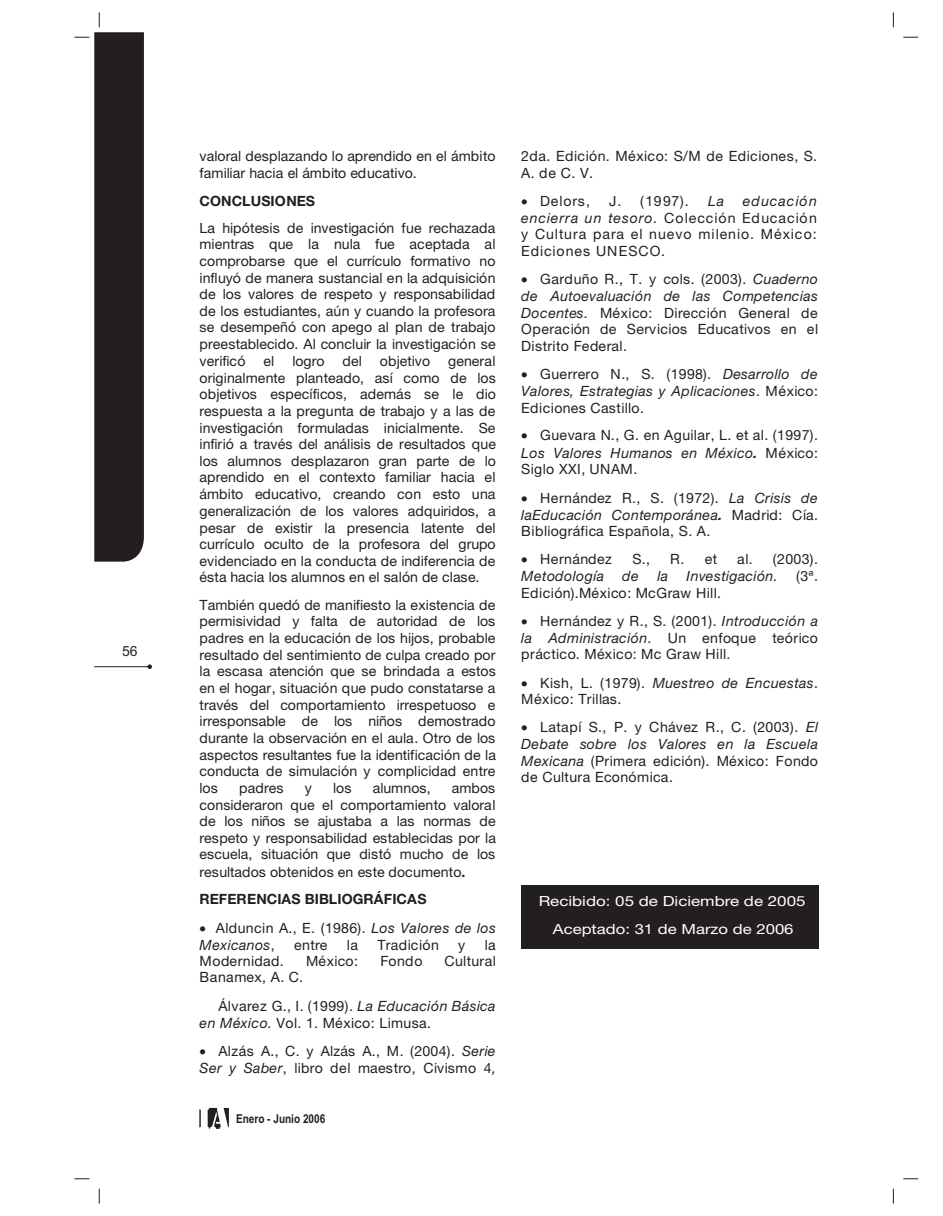
<style>
.page{position:relative;width:943px;height:1216px;background:#fff}
.page>*{position:absolute;margin:0;border:0;box-sizing:border-box;transform-origin:0 0}
.t1{font:14.17px/16.6px "Helvetica Neue LT Std";letter-spacing:.02em;color:#231f20;text-align:justify}
.t2{font:italic 14.17px/17.2px "Helvetica Neue LT Std";letter-spacing:.035em;color:#231f20}
.t3{font:14.17px/16.6px "Helvetica Neue LT Std";color:#231f20}
.t4{font:700 14.17px "Helvetica Neue LT Std";color:#231f20}
.t5{font:14.17px "Helvetica Neue LT Std";letter-spacing:.04em;color:#231f20}
.t6{font:14.17px "Helvetica Neue LT Std";letter-spacing:-.005em;color:#231f20}
.t7{font:14px/28.7px "Helvetica Neue LT Std";color:#fff;text-align:center;scale:1.21 1}
.t8{font:14px "Arial";color:#231f20}
.t9{font:700 12.25px "Arial Narrow";color:#231f20}
.s1{font-weight:700}
.s2{font-style:normal}
.s3{font-style:italic}
.s4{font-weight:700;font-style:italic}
</style>
<div class="page">
<svg style="left:893px;top:12px;width:1px;height:15px"></svg>
<svg style="left:903px;top:37px;width:15px;height:1px"></svg>
<svg style="left:99px;top:1188px;width:1px;height:15px"></svg>
<svg style="left:74px;top:1178px;width:15px;height:1px"></svg>
<svg style="left:893px;top:1188px;width:1px;height:15px"></svg>
<svg style="left:903px;top:1178px;width:15px;height:1px"></svg>
<div style="left:521px;top:885px;width:298px;height:63px;background:#231f20"></div>
<svg style="left:74px;top:12px;width:70px;height:549px"></svg>
<svg style="left:199px;top:1109px;width:2px;height:18px"></svg>
<svg style="left:208px;top:1107px;width:21px;height:21px"></svg>
<hr style="left:94px;top:666px;width:57px;height:1px;background:#231f20">
<svg style="left:148px;top:664px;width:4px;height:4px"></svg>
<p class="t8" style="left:122px;top:645px;width:17px">56</p>
<p class="t3" style="left:200px;top:150px;width:297px">valoral desplazando lo aprendido en el ámbito familiar hacia el ámbito educativo.</p>
<p class="t4" style="left:200px;top:195px;width:117px">CONCLUSIONES</p>
<p class="t1" style="left:200px;top:221px;width:298px">La hipótesis de investigación fue rechazada mientras que la nula fue aceptada al comprobarse que el currículo formativo no influyó de manera sustancial en la adquisición de los valores de respeto y responsabilidad de los estudiantes, aún y cuando la profesora se desempeñó con apego al plan de trabajo preestablecido. Al concluir la investigación se verificó</p>
<p class="t1" style="left:200px;top:354px;width:298px;text-indent:249px">general originalmente planteado, así como de los objetivos específicos, además se le dio respuesta a la pregunta de trabajo y a las de investigación formuladas inicialmente. Se infirió a través del análisis de resultados que los alumnos desplazaron gran parte de lo aprendido en el contexto familiar hacia el ámbito educativo, creando con esto una generalización de los valores adquiridos, a pesar de existir la presencia latente del currículo oculto de la profesora del grupo evidenciado en la conducta de indiferencia de ésta hacia los alumnos en el salón de clase.</p>
<p class="t1" style="left:200px;top:598px;width:298px">También quedó de manifiesto la existencia de permisividad y falta de autoridad de los padres en la educación de los hijos, probable resultado del sentimiento de culpa creado por la escasa atención que se brindada a estos en el hogar, situación que pudo constatarse a través del comportamiento irrespetuoso e irresponsable de los niños demostrado durante la observación en el aula. Otro de los aspectos resultantes fue la identificación de la conducta de simulación y complicidad entre los</p>
<p class="t1" style="left:263px;top:354px;width:12px">el</p>
<p class="t1" style="left:292px;top:354px;width:34px">logro</p>
<p class="t1" style="left:342px;top:354px;width:21px">del</p>
<p class="t1" style="left:380px;top:354px;width:52px">objetivo</p>
<p class="t1" style="left:200px;top:781px;width:298px;text-indent:252px">ambos consideraron que el comportamiento valoral de los niños se ajustaba a las normas de respeto y responsabilidad establecidas por la escuela, situación que distó mucho de los resultados obtenidos en este documento<span class="s1">.</span></p>
<p class="t4" style="left:200px;top:894px;width:228px">REFERENCIAS BIBLIOGRÁFICAS</p>
<p class="t2" style="left:200px;top:921px;width:298px">•<span class="s2">Alduncin A., E. (1986).</span> Los Valores de los<br>Mexicanos<span class="s2">,</span></p>
<p class="t1" style="left:239px;top:781px;width:46px">padres</p>
<p class="t1" style="left:305px;top:781px;width:9px">y</p>
<p class="t1" style="left:333px;top:781px;width:20px">los</p>
<p class="t6" style="left:372px;top:782px;width:60px">alumnos,</p>
<p class="t1" style="left:294px;top:938px;width:35px">entre</p>
<p class="t1" style="left:347px;top:938px;width:13px">la</p>
<p class="t1" style="left:377px;top:938px;width:63px">Tradición</p>
<p class="t1" style="left:458px;top:938px;width:9px">y</p>
<p class="t1" style="left:485px;top:938px;width:13px">la</p>
<p class="t1" style="left:200px;top:954px;width:86px">Modernidad.</p>
<p class="t1" style="left:306px;top:954px;width:54px">México:</p>
<p class="t1" style="left:380px;top:954px;width:44px">Fondo</p>
<p class="t1" style="left:444px;top:954px;width:53px">Cultural</p>
<p class="t5" style="left:200px;top:972px;width:105px">Banamex, A. C.</p>
<p class="t1" style="left:200px;top:998px;width:297px;line-height:17.2px;text-indent:-16px">•Álvarez G., I. (1999). <span class="s3">La Educación Básica en México.</span> Vol. 1. México: Limusa.</p>
<p class="t1" style="left:200px;top:1043px;width:298px;line-height:17.2px">•Alzás A., C. y Alzás A., M. (2004). <span class="s3">Serie<br>Ser y Saber</span>, libro del maestro, Civismo 4<span class="s3">,</span></p>
<p class="t9" style="left:236px;top:1113px;width:91px">Enero - Junio 2006</p>
<p class="t1" style="left:521px;top:150px;width:297px">2da. Edición. México: S/M de Ediciones, S.<br>A. de C. V.</p>
<p class="t1" style="left:521px;top:195px;width:70px">•Delors,</p>
<p class="t1" style="left:609px;top:195px;width:81px">J. (1997).</p>
<p class="t2" style="left:708px;top:194px;width:17px">La</p>
<p class="t1" style="left:521px;top:195px;width:297px;text-indent:222px"><span class="s3">educación encierra un tesoro.</span> Colección Educación y Cultura para el nuevo milenio. México:<br>Ediciones UNESCO.</p>
<p class="t1" style="left:521px;top:273px;width:298px">•Garduño R., T. y cols. (2003). <span class="s3">Cuaderno de Autoevaluación de las Competencias Docentes.</span> México: Dirección General de Operación de Servicios Educativos en el Distrito Federal.</p>
<p class="t1" style="left:521px;top:368px;width:298px">•Guerrero N., S. (1998). <span class="s3">Desarrollo de Valores, Estrategias y Aplicaciones</span>. México:<br>Ediciones Castillo.</p>
<p class="t1" style="left:521px;top:429px;width:298px">•Guevara N., G. en Aguilar, L. et al. (1997).<br><span class="s3">Los Valores Humanos en México</span><span class="s4">.</span> México:<br>Siglo XXI, UNAM.</p>
<p class="t1" style="left:521px;top:491px;width:298px">•Hernández R., S. (1972). <span class="s3">La Crisis de laEducación Contemporánea</span><span class="s4">.</span> Madrid: Cía.<br>Bibliográfica Española, S. A.</p>
<p class="t1" style="left:521px;top:553px;width:92px">•Hernández</p>
<p class="t1" style="left:632px;top:553px;width:19px">S.,</p>
<p class="t1" style="left:670px;top:553px;width:48px">R. et</p>
<p class="t1" style="left:737px;top:553px;width:82px">al. (2003).</p>
<p class="t2" style="left:521px;top:569px;width:84px">Metodología</p>
<p class="t2" style="left:622px;top:569px;width:18px">de</p>
<p class="t2" style="left:657px;top:569px;width:12px">la</p>
<p class="t2" style="left:686px;top:569px;width:93px">Investigación.</p>
<p class="t1" style="left:796px;top:570px;width:23px">(3ª.</p>
<p class="t1" style="left:521px;top:586px;width:201px">Edición).México: McGraw Hill.</p>
<p class="t1" style="left:521px;top:614px;width:298px">•Hernández y R., S. (2001). <span class="s3">Introducción a la Administración</span>. Un enfoque teórico práctico. México: Mc Graw Hill.</p>
<p class="t1" style="left:521px;top:676px;width:298px">•Kish, L. (1979). <span class="s3">Muestreo de Encuestas</span>.<br>México: Trillas.</p>
<p class="t1" style="left:521px;top:720px;width:298px">•Latapí S., P. y Chávez R., C. (2003). <span class="s3">El Debate sobre los Valores en la Escuela Mexicana</span> (Primera edición). México: Fondo de Cultura Económica.</p>
<p class="t7" style="left:538px;top:888px;width:222px">Recibido: 05 de Diciembre de 2005<br>Aceptado: 31 de Marzo de 2006</p>
</div>
